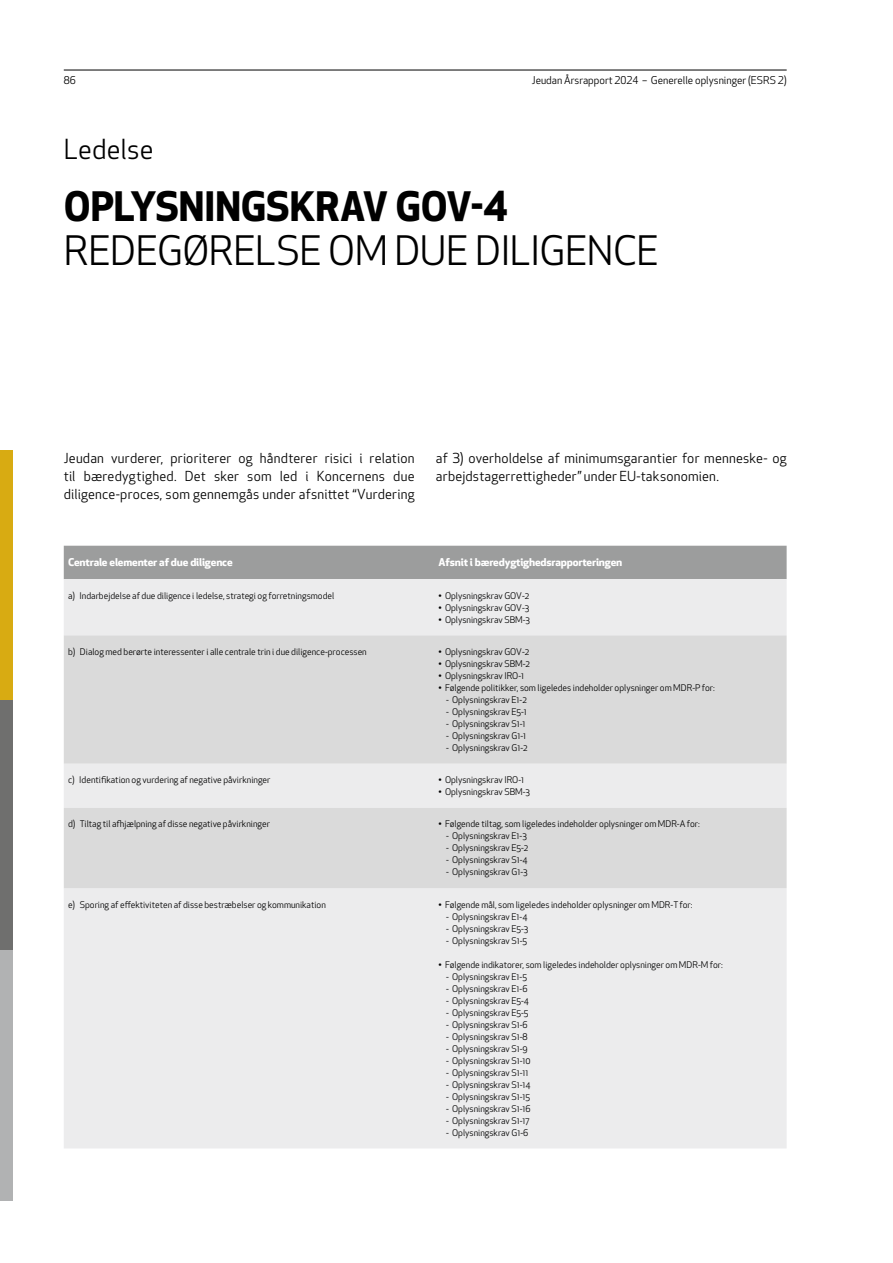
<style>
.page{position:relative;width:893px;height:1263px;background:#fff}
.page>*{position:absolute;margin:0;border:0;box-sizing:border-box;transform-origin:0 0}
.t1{font:39.6px "Apex New";letter-spacing:-.015em;color:#000}
.t2{font:700 39.6px "Apex New";letter-spacing:-.005em;color:#000}
.t3{font:27px "Apex New";letter-spacing:.005em;color:#000}
.t4{font:13.5px/18px "Apex New";letter-spacing:.015em;color:#000;text-align:justify}
.t5{font:700 10.5px "Apex New";letter-spacing:-.015em;color:#fff;scale:1.06 1}
.t6{font:10.5px "Apex New";color:#000}
.t7{font:9px "Apex New";color:#000}
</style>
<div class="page">
<hr style="left:64px;top:70px;width:723px;height:1px;background:#000">
<div style="left:64px;top:546px;width:723px;height:33px;background:#9c9d9d"></div>
<div style="left:64px;top:579px;width:723px;height:569px;background:#ececed"></div>
<svg style="left:64px;top:635px;width:723px;height:253px;background:#ddd"></svg>
<div style="left:0;top:451px;width:13px;height:250px;background:#d8ab12"></div>
<div style="left:0;top:701px;width:13px;height:250px;background:#6f6f6e"></div>
<div style="left:0;top:951px;width:13px;height:250px;background:#b1b2b3"></div>
<p class="t6" style="left:64px;top:74px;width:13px">86</p>
<h2 class="t3" style="left:64px;top:132px;width:91px">Ledelse</h2>
<p class="t6" style="left:532px;top:74px;width:256px">Jeudan Årsrapport 2024 – Generelle oplysninger (ESRS 2)</p>
<h1 class="t2" style="left:64px;top:178px;width:446px">OPLYSNINGSKRAV GOV-4</h1>
<h1 class="t1" style="left:64px;top:226px;width:597px">REDEGØRELSE OM DUE DILIGENCE</h1>
<h3 class="t4" style="left:64px;top:449px;width:352px">Jeudan vurderer, prioriterer og håndterer risici i relation til bæredygtighed. Det sker som led i Koncernens due diligence-proces, som gennemgås under afsnittet “Vurdering</h3>
<h3 class="t4" style="left:436px;top:449px;width:352px">af 3) overholdelse af minimumsgarantier for menneske- og arbejdstagerrettigheder” under EU-taksonomien.</h3>
<p class="t5" style="left:68px;top:555px;width:157px">Centrale elementer af due diligence</p>
<p class="t5" style="left:439px;top:555px;width:175px">Afsnit i bæredygtighedsrapporteringen</p>
<p class="t7" style="left:68px;top:590px;width:268px">a) Indarbejdelse af due diligence i ledelse, strategi og forretningsmodel</p>
<p class="t7" style="left:439px;top:590px;width:92px">• Oplysningskrav GOV-2</p>
<p class="t7" style="left:439px;top:602px;width:92px">• Oplysningskrav GOV-3</p>
<p class="t7" style="left:439px;top:614px;width:93px">• Oplysningskrav SBM-3</p>
<p class="t7" style="left:68px;top:646px;width:300px">b) Dialog med berørte interessenter i alle centrale trin i due diligence-processen</p>
<p class="t7" style="left:439px;top:646px;width:92px">• Oplysningskrav GOV-2</p>
<p class="t7" style="left:439px;top:658px;width:93px">• Oplysningskrav SBM-2</p>
<p class="t7" style="left:439px;top:670px;width:87px">• Oplysningskrav IRO-1</p>
<p class="t7" style="left:439px;top:682px;width:278px">• Følgende politikker, som ligeledes indeholder oplysninger om MDR-P for:</p>
<p class="t7" style="left:446px;top:694px;width:82px">- Oplysningskrav E1-2</p>
<p class="t7" style="left:446px;top:706px;width:82px">- Oplysningskrav E5-1</p>
<p class="t7" style="left:446px;top:718px;width:81px">- Oplysningskrav S1-1</p>
<p class="t7" style="left:446px;top:730px;width:81px">- Oplysningskrav G1-1</p>
<p class="t7" style="left:446px;top:742px;width:83px">- Oplysningskrav G1-2</p>
<p class="t7" style="left:68px;top:774px;width:204px">c) Identifikation og vurdering af negative påvirkninger</p>
<p class="t7" style="left:439px;top:774px;width:87px">• Oplysningskrav IRO-1</p>
<p class="t7" style="left:439px;top:786px;width:93px">• Oplysningskrav SBM-3</p>
<p class="t7" style="left:68px;top:818px;width:204px">d) Tiltag til afhjælpning af disse negative påvirkninger</p>
<p class="t7" style="left:439px;top:818px;width:263px">• Følgende tiltag, som ligeledes indeholder oplysninger om MDR-A for:</p>
<p class="t7" style="left:446px;top:830px;width:82px">- Oplysningskrav E1-3</p>
<p class="t7" style="left:446px;top:842px;width:84px">- Oplysningskrav E5-2</p>
<p class="t7" style="left:446px;top:854px;width:83px">- Oplysningskrav S1-4</p>
<p class="t7" style="left:446px;top:866px;width:83px">- Oplysningskrav G1-3</p>
<p class="t7" style="left:68px;top:899px;width:259px">e) Sporing af effektiviteten af disse bestræbelser og kommunikation</p>
<p class="t7" style="left:439px;top:899px;width:255px">• Følgende mål, som ligeledes indeholder oplysninger om MDR-T for:</p>
<p class="t7" style="left:446px;top:911px;width:83px">- Oplysningskrav E1-4</p>
<p class="t7" style="left:446px;top:923px;width:84px">- Oplysningskrav E5-3</p>
<p class="t7" style="left:446px;top:935px;width:82px">- Oplysningskrav S1-5</p>
<p class="t7" style="left:439px;top:959px;width:286px">• Følgende indikatorer, som ligeledes indeholder oplysninger om MDR-M for:</p>
<p class="t7" style="left:446px;top:971px;width:82px">- Oplysningskrav E1-5</p>
<p class="t7" style="left:446px;top:983px;width:83px">- Oplysningskrav E1-6</p>
<p class="t7" style="left:446px;top:995px;width:84px">- Oplysningskrav E5-4</p>
<p class="t7" style="left:446px;top:1007px;width:84px">- Oplysningskrav E5-5</p>
<p class="t7" style="left:446px;top:1019px;width:83px">- Oplysningskrav S1-6</p>
<p class="t7" style="left:446px;top:1031px;width:83px">- Oplysningskrav S1-8</p>
<p class="t7" style="left:446px;top:1043px;width:83px">- Oplysningskrav S1-9</p>
<p class="t7" style="left:446px;top:1055px;width:86px">- Oplysningskrav S1-10</p>
<p class="t7" style="left:446px;top:1067px;width:84px">- Oplysningskrav S1-11</p>
<p class="t7" style="left:446px;top:1079px;width:86px">- Oplysningskrav S1-14</p>
<p class="t7" style="left:446px;top:1091px;width:85px">- Oplysningskrav S1-15</p>
<p class="t7" style="left:446px;top:1103px;width:86px">- Oplysningskrav S1-16</p>
<p class="t7" style="left:446px;top:1115px;width:85px">- Oplysningskrav S1-17</p>
<p class="t7" style="left:446px;top:1127px;width:84px">- Oplysningskrav G1-6</p>
</div>
